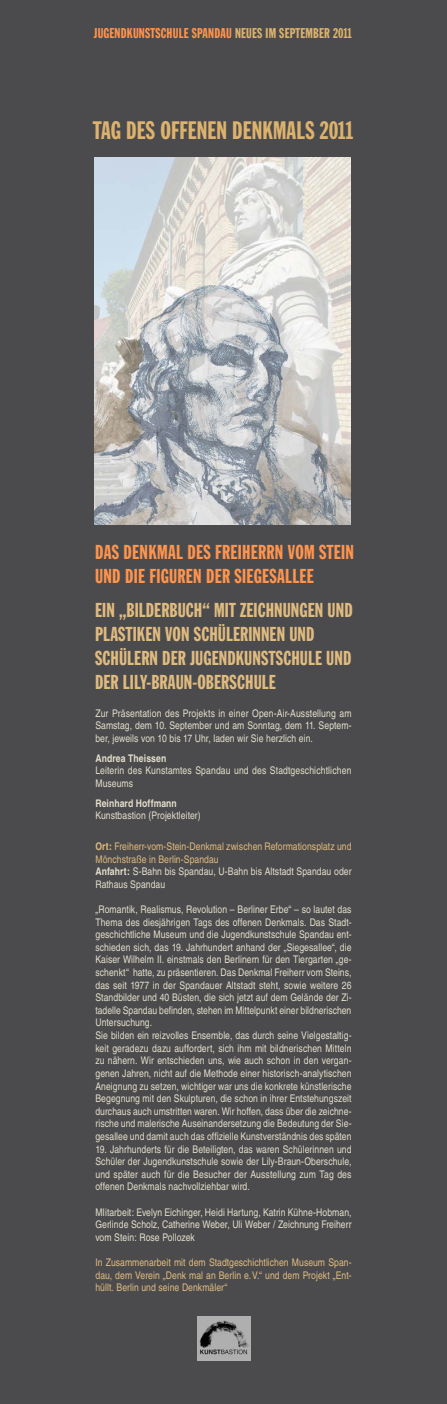
<style>
.page{position:relative;width:447px;height:1404px;background:#fff}
.page>*{position:absolute;margin:0;border:0;box-sizing:border-box;transform-origin:0 0}
.t1{font:24.83px "Franklin Gothic Extra Cond";letter-spacing:.005em;color:#dcb26d}
.t2{font:19.8px/24px "Franklin Gothic Extra Cond";letter-spacing:.005em;color:#e0bb7f}
.t3{font:19.8px/24px "Franklin Gothic Extra Cond";letter-spacing:.015em;color:#ff944d}
.t4{font:13.95px "Franklin Gothic Extra Cond";letter-spacing:.015em;color:#ff944d}
.t5{font:13.95px "Franklin Gothic Extra Cond";letter-spacing:.015em;color:#dcb26d}
.t6{font:condensed 10.5px/12.6px "Helvetica";letter-spacing:.005em;color:#e3dfcb;text-align:justify}
.t7{font:condensed 10.5px/12.6px "Helvetica";letter-spacing:.005em;color:#e0ba7d}
.t8{font:condensed 10.5px/12.6px "Helvetica";letter-spacing:.005em;color:#e0bb7f;text-align:justify}
.t9{font:700 condensed 10.5px "Helvetica";letter-spacing:.01em;color:#e3dfcb}
.s1{color:#dcb26d}
.s2{font-weight:700}
.s3{font-weight:700;color:#e3dfcb}
.s4{color:#e3dfcb}
</style>
<div class="page">
<div style="left:0;top:0;width:446px;height:1403px;background:#4b4b4d"></div>
<img style="left:197px;top:1316px;width:54px;height:44px">
<img style="left:94px;top:158px;width:256px;height:366px">
<h3 class="t4" style="left:94px;top:25px;width:148px">JUGENDKUNSTSCHULE SPANDAU <span class="s1">NEUES</span></h3>
<h3 class="t5" style="left:265px;top:25px;width:21px">IM SEPTEM</h3>
<h3 class="t5" style="left:313px;top:25px;width:40px">BER 2011</h3>
<h1 class="t1" style="left:93px;top:117px;width:105px">TAG DES OFFENEN</h1>
<h1 class="t1" style="left:232px;top:117px;width:15px">DENKMALS</h1>
<h1 class="t1" style="left:320px;top:117px;width:35px">2011</h1>
<h2 class="t3" style="left:95px;top:541px;width:260px">DAS DENKMAL DES FREIHERRN VOM STEIN<br>UND DIE FIGUREN DER SIEGESALLEE</h2>
<h2 class="t2" style="left:95px;top:598px;width:257px">EIN „BIL DERBUCH“ MIT ZEICHNUNGEN UND PLASTIKEN VON SCHÜLERINNEN UND SCHÜLERN DER JUGENDKUNSTSCHULE UND DER LILY-BRAUN-OBERSCHULE</h2>
<p class="t6" style="left:95px;top:706px;width:257px">Zur Präsentation des Projekts in einer Open-Air-Ausstellung am Samstag, dem 10. September und am Sonntag, dem 11. Septem&shy;ber, jeweils von 10 bis 17 Uhr, laden wir Sie herzlich ein.</p>
<p class="t9" style="left:95px;top:751px;width:72px">Andrea Theissen</p>
<p class="t6" style="left:95px;top:764px;width:257px">Leiterin des Kunstamtes Spandau und des Stadtgeschichtlichen<br>Museums</p>
<p class="t9" style="left:95px;top:796px;width:83px">Reinhard Hoffmann</p>
<p class="t6" style="left:95px;top:809px;width:107px">Kunstbastion (Projektleiter)</p>
<p class="t7" style="left:95px;top:839px;width:257px"><span class="s2">Ort:</span> Freiherr-vom-Stein-Denkmal zwischen Reformationsplatz und Mönchstraße in Berlin-Spandau<br><span class="s3">Anfahrt:</span> <span class="s4">S-Bahn bis Spandau, U-Bahn bis Altstadt Spandau oder Rathaus Spandau</span></p>
<p class="t6" style="left:95px;top:902px;width:257px;text-align:left">„Romantik, Realismus, Revolution – Berliner Erbe“ – so lautet das Thema des diesjährigen Tags des offenen Denkmals. Das Stadt&shy;geschichtliche Museum und die Jugendkunstschule Spandau ent&shy;schieden sich, das 19. Jahrhundert anhand der „Siegesallee“, die Kaiser Wilhelm II. einstmals den Berlinern für den Tiergarten „ge&shy;schenkt“ hatte, zu präsentieren. Das Denkmal Freiherr vom Steins, das seit 1977 in der Spandauer Altstadt steht, sowie weitere 26<br>Standbilder und 40 Büsten, die sich jetzt auf dem Gelände der Zi&shy;tadelle Spandau befinden, stehen im Mittelpunkt einer bildnerischen Untersuchung.<br>Sie bilden ein reizvolles Ensemble, das durch seine Vielgestaltig&shy;keit geradezu dazu auffordert, sich ihm mit bildnerischen Mitteln zu nähern. Wir entschieden uns, wie auch schon in den vergan&shy;genen Jahren, nicht auf die Methode einer historisch-analytischen Aneignung zu setzen, wichtiger war uns die konkrete künstlerische Begegnung mit den Skulpturen, die schon in ihrer Entstehungszeit durchaus auch umstritten waren. Wir hoffen, dass über die zeichne&shy;rische und malerische Auseinandersetzung die Bedeutung der Sie&shy;gesallee und damit auch das offizielle Kunstverständnis des späten</p>
<p class="t6" style="left:95px;top:1142px;width:257px">19. Jahrhunderts für die Beteiligten, das waren Schülerinnen und Schüler der Jugendkunstschule sowie der Lily-Braun-Oberschule, und später auch für die Besucher der Ausstellung zum Tag des offenen Denkmals nachvollziehbar wird.</p>
<p class="t6" style="left:95px;top:1205px;width:257px">MIitarbeit: Evelyn Eichinger, Heidi Hartung, Katrin Kühne-Hobman, Gerlinde Scholz, Catherine Weber, Uli Weber / Zeichnung Freiherr vom Stein: Rose Pollozek</p>
<p class="t8" style="left:95px;top:1255px;width:257px">In Zusammenarbeit mit dem Stadtgeschichtlichen Museum Span&shy;dau, dem Verein „Denk mal an Berlin e.V.“ und dem Projekt „Ent&shy;hüllt. Berlin und seine Denkmäler“</p>
</div>
